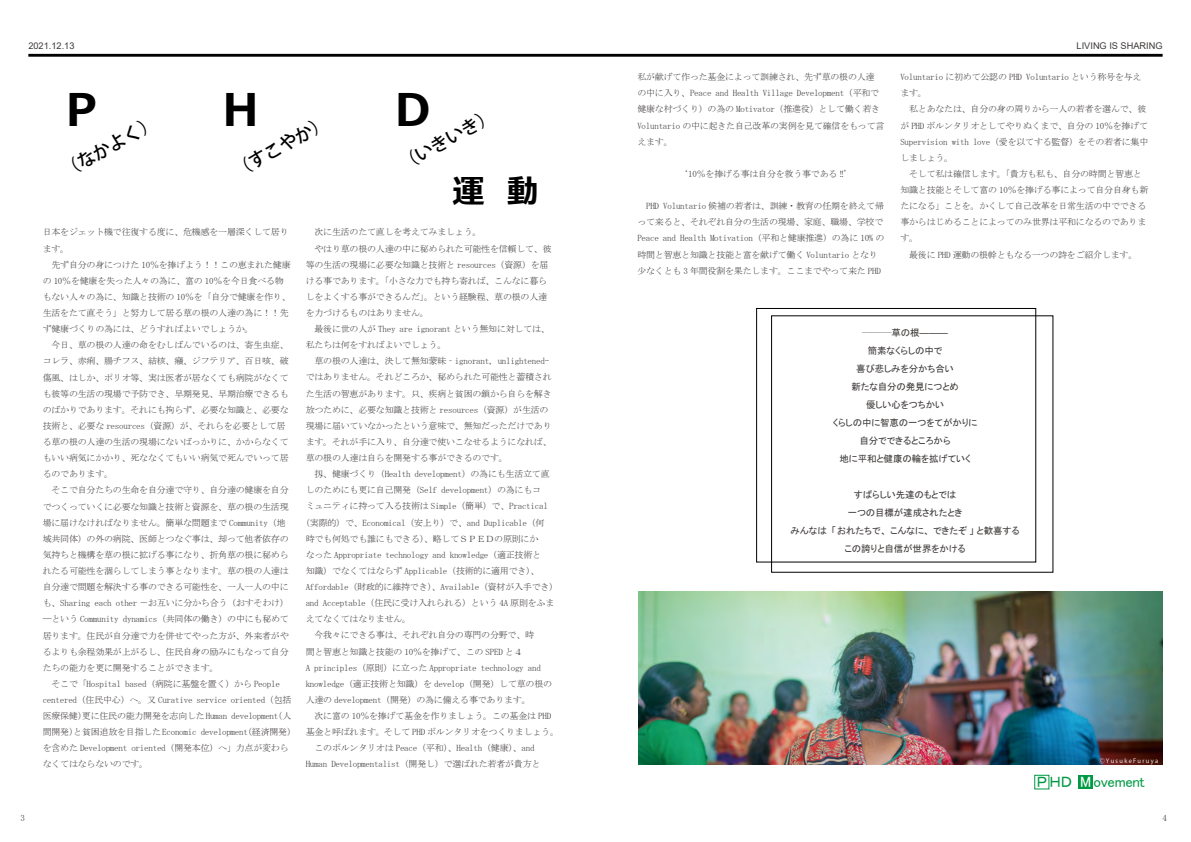
<style>
.page{position:relative;width:1191px;height:842px;background:#fff}
.page>*{position:absolute;margin:0;border:0;box-sizing:border-box;transform-origin:0 0}
.t1{font:700 45px "Meiryo";color:#000}
.t2{font:700 32px "Meiryo";color:#000}
.t3{font:500 18px "Koz Go Pro";color:#000}
.t4{font:15px "MS P Gothic";letter-spacing:-.025em;color:#094}
.t5{font:9.5px/18px "MS P Gothic";letter-spacing:-.015em;color:#3e3a39;text-align:center}
.t6{font:9.2px "Arial";color:#3e3a39}
.t7{font:9px/16.1px "MS Mincho";letter-spacing:-.025em;color:#3e3a39}
.t8{font:6px "Koz Go Pro";letter-spacing:.225em;color:#fefefe}
.s1{font-family:"Koz Min Pro";font-size:10px}
.s2{color:#fff}
</style>
<div class="page">
<hr style="left:28px;top:54px;width:1134px;height:3px;background:#000">
<div style="left:1034px;top:775px;width:15px;height:14px;border:1px solid #094"></div>
<div style="left:1078px;top:775px;width:14px;height:14px;background:#094"></div>
<img style="left:638px;top:591px;width:525px;height:174px">
<div style="left:756px;top:308px;width:280px;height:254px;border:1px solid #000"></div>
<p class="t6" style="left:28px;top:39px;width:48px">2021.12.13</p>
<p class="t6" style="left:1076px;top:39px;width:88px">LIVING IS SHARING</p>
<h1 class="t1" style="left:66px;top:78px;width:32px">P</h1>
<h1 class="t1" style="left:222px;top:78px;width:38px">H</h1>
<h1 class="t1" style="left:395px;top:78px;width:37px">D</h1>
<h3 class="t3" style="left:58px;top:162px;width:107px;rotate:-29deg">（なかよく）</h3>
<h3 class="t3" style="left:229px;top:162px;width:107px;rotate:-29deg">（すこやか）</h3>
<h3 class="t3" style="left:395px;top:155px;width:107px;rotate:-29deg">（いきいき）</h3>
<h2 class="t2" style="left:452px;top:169px;width:88px">運 動</h2>
<p class="t7" style="left:43px;top:224px;width:255px">日本をジェット機で往復する度に、危機感を一層深くして居ります。<br>　先ず自分の身につけた 10％を捧げよう！！この恵まれた健康の 10％を健康を失った人々の為に、富の 10％を今日食べる物<br>もない人々の為に、知識と技術の 10％を「自分で健康を作り、生活をたて直そう」と努力して居る草の根の人達の為に！！先ず健康づくりの為には、どうすればよいでしょうか。<br>　今日、草の根の人達の命をむしばんでいるのは、寄生虫症、コレラ、赤痢、腸チフス、結核、癪、ジフテリア、百日咳、破傷風、はしか、ポリオ等、実は医者が居なくても病院がなくても彼等の生活の現場で予防でき、早期発見、早期治療できるものばかりであります。それにも拘らず、必要な知識と、必要な技術と、必要な resources（資源）が、それらを必要として居る草の根の人達の生活の現場にないばっかりに、かからなくてもいい病気にかかり、死ななくてもいい病気で死んでいって居るのであります。<br>　そこで自分たちの生命を自分達で守り、自分達の健康を自分でつくっていくに必要な知識と技術と資源を、草の根の生活現場に届けなければなりません。簡単な問題まで Community（地域共同体）の外の病院、医師とつなぐ事は、却って他者依存の気持ちと機構を草の根に拡げる事になり、折角草の根に秘められたる可能性を涸らしてしまう事となります。草の根の人達は自分達で問題を解決する事のできる可能性を、一人一人の中にも、Sharing each other －お互いに分かち合う（おすそわけ）―という Community dynamics（共同体の働き）の中にも秘めて居ります。住民が自分達で力を併せてやった方が、外来者がやるよりも余程効果が上がるし、住民自身の励みにもなって自分たちの能力を更に開発することができます。<br>　そこで「Hospital based（病院に基盤を置く）から People centered（住民中心）へ。又 Curative service oriented（包括医療保健）更に住民の能力開発を志向したHuman development（人間開発）と貧困追放を目指したEconomic development（経済開発）を含めた Development oriented（開発本位）へ」力点が変わらなくてはならないのです。</p>
<p class="t7" style="left:306px;top:224px;width:177px">　次に生活のたて直しを考えてみましょう。</p>
<p class="t7" style="left:306px;top:240px;width:247px">　やはり草の根の人達の中に秘められた可能性を信頼して、彼</p>
<p class="t7" style="left:306px;top:256px;width:244px">等の生活の現場に必要な知識と技術と resources（資源）を届</p>
<p class="t7" style="left:306px;top:272px;width:243px">ける事であります。「小さな力でも持ち寄れば、こんなに暮ら</p>
<p class="t7" style="left:306px;top:289px;width:243px">しをよくする事ができるんだ」。という経験程、草の根の人達</p>
<p class="t7" style="left:306px;top:305px;width:125px">を力づけるものはありません。</p>
<p class="t7" style="left:306px;top:321px;width:246px">　最後に世の人が They are ignorant という無知に対しては、</p>
<p class="t7" style="left:306px;top:337px;width:142px">私たちは何をすればよいでしょう。</p>
<p class="t7" style="left:306px;top:353px;width:245px">　草の根の人達は、決して無知蒙昧‐ignorant, unlightened-</p>
<p class="t7" style="left:306px;top:369px;width:247px">ではありません。それどころか、秘められた可能性と蓄積され</p>
<p class="t7" style="left:306px;top:385px;width:247px">た生活の智恵があります。只、疾病と貧困の鎖から自らを解き</p>
<p class="t7" style="left:306px;top:401px;width:244px">放つために、必要な知識と技術と resources（資源）が生活の</p>
<p class="t7" style="left:306px;top:417px;width:247px">現場に届いていなかったという意味で、無知だっただけであり</p>
<p class="t7" style="left:306px;top:434px;width:247px">ます。それが手に入り、自分達で使いこなせるようになれば、</p>
<p class="t7" style="left:306px;top:450px;width:204px">草の根の人達は自らを開発する事ができるのです。</p>
<p class="t7" style="left:306px;top:466px;width:245px">　扨、健康づくり（Health development）の為にも生活立て直</p>
<p class="t7" style="left:306px;top:482px;width:237px">しのためにも更に自己開発（Self development）の為にもコ</p>
<p class="t7" style="left:306px;top:498px;width:244px">ミュニティに持って入る技術は Simple（簡単）で、Practical</p>
<p class="t7" style="left:301px;top:514px;width:245px">（実際的）で、Economical（安上り）で、and Duplicable（何</p>
<p class="t7" style="left:306px;top:530px;width:234px">時でも何処でも誰にもできる）、略してＳＰＥＤの原則にか</p>
<p class="t7" style="left:306px;top:546px;width:237px">なった Appropriate technology and knowledge（適正技術と</p>
<p class="t7" style="left:306px;top:563px;width:235px">知識）でなくてはならず Applicable（技術的に適用でき）、</p>
<p class="t7" style="left:306px;top:579px;width:254px">Affordable（財政的に維持でき）、Available（資材が入手でき）</p>
<p class="t7" style="left:306px;top:595px;width:250px">and Acceptable（住民に受け入れられる）という 4A 原則をふま</p>
<p class="t7" style="left:306px;top:611px;width:107px">えてなくてはなりません。</p>
<p class="t7" style="left:306px;top:627px;width:230px">　今我々にできる事は、それぞれ自分の専門の分野で、時</p>
<p class="t7" style="left:306px;top:643px;width:218px">間と智恵と知識と技能の 10％を捧げて、この SPED と４</p>
<p class="t7" style="left:306px;top:659px;width:237px">A principles（原則）に立った Appropriate technology and</p>
<p class="t7" style="left:306px;top:675px;width:248px">knowledge（適正技術と知識）を develop（開発）して草の根の</p>
<p class="t7" style="left:306px;top:692px;width:227px">人達の development（開発）の為に備える事であります。</p>
<p class="t7" style="left:306px;top:708px;width:247px">　次に富の 10％を捧げて基金を作りましょう。この基金は PHD</p>
<p class="t7" style="left:306px;top:724px;width:255px">基金と呼ばれます。そして PHD ボルンタリオをつくりましょう。</p>
<p class="t7" style="left:306px;top:740px;width:230px">　このボルンタリオは Peace（平和）、Health（健康）、and</p>
<p class="t7" style="left:306px;top:756px;width:236px">Human Developmentalist（開発し）で選ばれた若者が貴方と</p>
<p class="t7" style="left:637px;top:69px;width:249px">私が献げて作った基金によって訓練され、先ず草の根の人達の中に入り、Peace and Health Village Development（平和で健康な村づくり）の為の Motivator（推進役）として働く若き<br>Voluntario の中に起きた自己改革の実例を見て確信をもって言えます。</p>
<p class="t7" style="left:675px;top:166px;width:175px">　‘10％を捧げる事は自分を救う事である ‼'</p>
<p class="t7" style="left:637px;top:198px;width:249px">　PHD Voluntario 候補の若者は、訓練・教育の任期を終えて帰って来ると、それぞれ自分の生活の現場、家庭、職場、学校でPeace and Health Motivation（平和と健康推進）の為に 10% の時間と智恵と知識と技能と富を献げて働く Voluntario となり少なくとも 3 年間役割を果たします。ここまでやって来た PHD</p>
<p class="t7" style="left:900px;top:69px;width:249px">Voluntario に初めて公認の PHD Voluntario という称号を与えます。<br>　私とあなたは、自分の身の周りから一人の若者を選んで、彼が PHD ボルンタリオとしてやりぬくまで、自分の 10％を捧げて<br>Supervision with love（愛を以てする監督）をその若者に集中しましょう。<br>　そして私は確信します。「貴方も私も、自分の時間と智恵と知識と技能とそして富の 10％を捧げる事によって自分自身も新たになる」ことを。かくして自己改革を日常生活の中でできる事からはじめることによってのみ世界は平和になるのであります。<br>　最後に PHD 運動の根幹ともなる一つの詩をご紹介します。</p>
<p class="t5" style="left:832px;top:324px;width:146px"><span class="s1">―――</span>草の根―――<br>簡素なくらしの中で<br>喜び悲しみを分かち合い<br>新たな自分の発見につとめ<br>優しい心をつちかい<br>くらしの中に智恵の一つをてがかりに自分でできるところから<br>地に平和と健康の輪を拡げていく</p>
<p class="t5" style="left:790px;top:485px;width:231px">すばらしい先達のもとでは<br>一つの目標が達成されたとき<br>みんなは「おれたちで、こんなに、できたぞ」と歓喜するこの誇りと自信が世界をかける</p>
<p class="t8" style="left:1098px;top:756px;width:61px">Ⓒ Yusuke Furuya</p>
<h3 class="t4" style="left:1036px;top:775px;width:110px">ＰＨＤ <span class="s2">M</span> ovement</h3>
<p class="t7" style="left:20px;top:810px;width:6px">3</p>
<p class="t7" style="left:1162px;top:810px;width:6px">4</p>
</div>
